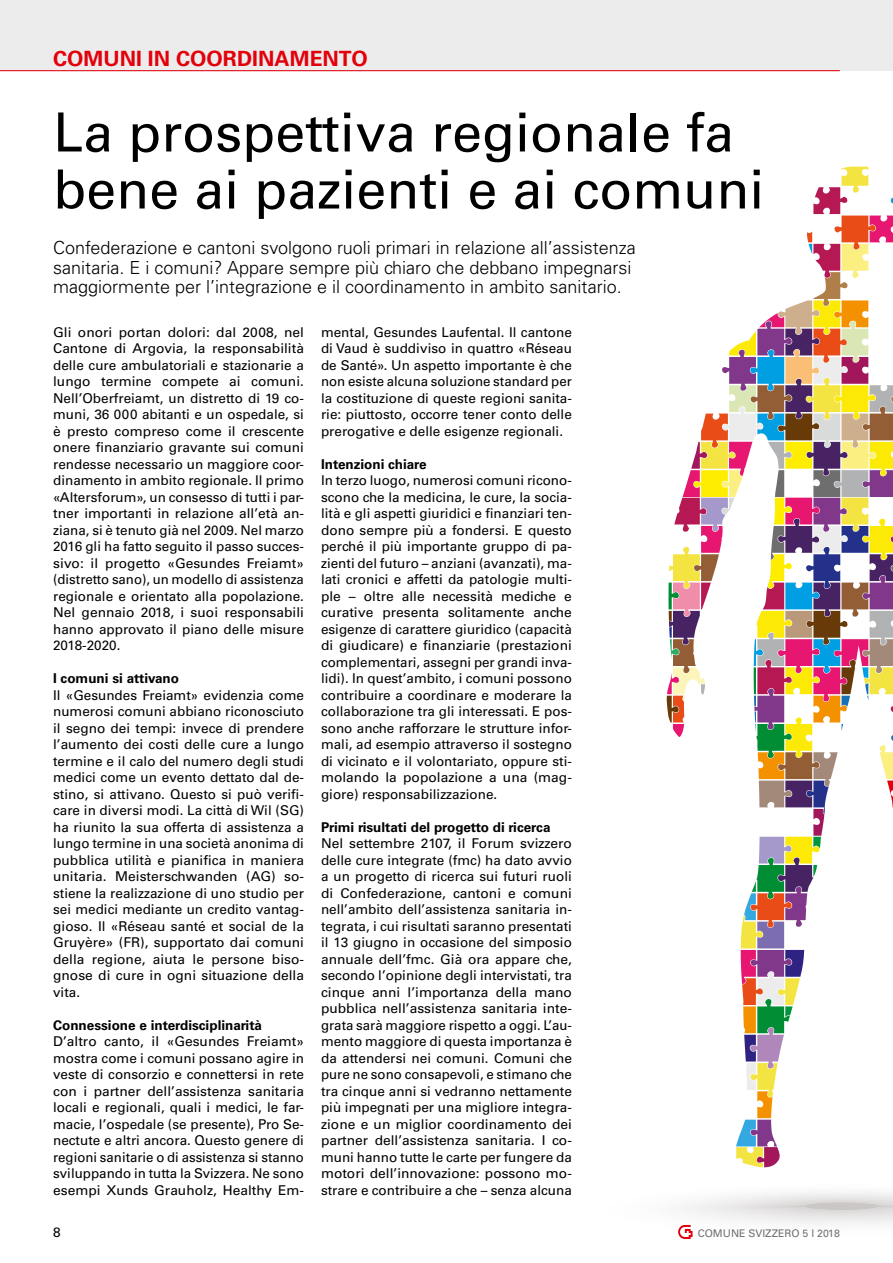
<style>
.page{position:relative;width:893px;height:1263px;background:#fff}
.page>*{position:absolute;margin:0;border:0;box-sizing:border-box;transform-origin:0 0}
.t1{font:54px/57px "Univers LT Std";color:#000}
.t2{font:700 21px "Univers LT Std";letter-spacing:.005em;color:#e3000b}
.t3{font:300 18px/19.5px "Univers LT Std";color:#000}
.t4{font:13.5px/16.5px "Univers LT Std";color:#000;text-align:justify}
.t5{font:700 13.5px "Univers LT Std";color:#000}
.t6{font:10.5px "Univers LT Std";color:#6e6e6e}
</style>
<div class="page">
<div style="left:0;top:0;width:893px;height:71px;background:#ececec"></div>
<hr style="left:0;top:70px;width:840px;height:1px;background:#e3000b">
<svg style="left:666px;top:167px;width:227px;height:1000px"></svg>
<svg style="left:678px;top:1192px;width:215px;height:47px"></svg>
<h2 class="t2" style="left:53px;top:46px;width:316px">COMUNI IN COORDINAMENTO</h2>
<h1 class="t1" style="left:53px;top:104px;width:713px">La prospettiva regionale fa bene ai pazienti e ai comuni</h1>
<h3 class="t3" style="left:53px;top:238px;width:584px">Confederazione e cantoni svolgono ruoli primari in relazione all’assistenza sanitaria. E i comuni? Appare sempre più chiaro che debbano impegnarsi maggiormente per l’integrazione e il coordinamento in ambito sanitario.</h3>
<p class="t4" style="left:53px;top:324px;width:252px">Gli onori portan dolori: dal 2008, nel Cantone di Argovia, la responsabilità delle cure ambulatoriali e stazionarie a lungo termine compete ai comuni.<br>Nell’Oberfreiamt, un distretto di 19 co&shy;muni, 36 000 abitanti e un ospedale, si è presto compreso come il crescente onere finanziario gravante sui comuni rendesse necessario un maggiore coor&shy;dinamento in ambito regionale. Il primo «Altersforum», un consesso di tutti i par&shy;tner importanti in relazione all’età an&shy;ziana, si è tenuto già nel 2009. Nel marzo 2016 gli ha fatto seguito il passo succes&shy;sivo: il progetto «Gesundes Freiamt» (distretto sano), un modello di assistenza regionale e orientato alla popolazione.<br>Nel gennaio 2018, i suoi responsabili hanno approvato il piano delle misure 2018-2020.</p>
<p class="t5" style="left:53px;top:670px;width:127px">I comuni si attivano</p>
<p class="t4" style="left:53px;top:687px;width:252px">Il «Gesundes Freiamt» evidenzia come numerosi comuni abbiano riconosciuto il segno dei tempi: invece di prendere l’aumento dei costi delle cure a lungo termine e il calo del numero degli studi medici come un evento dettato dal de&shy;stino, si attivano. Questo si può verifi&shy;care in diversi modi. La città di Wil (SG) ha riunito la sua offerta di assistenza a lungo termine in una società anonima di pubblica utilità e pianifica in maniera unitaria. Meisterschwanden (AG) so&shy;stiene la realizzazione di uno studio per sei medici mediante un credito vantag&shy;gioso. Il «Réseau santé et social de la Gruyère» (FR), supportato dai comuni della regione, aiuta le persone biso&shy;gnose di cure in ogni situazione della vita.</p>
<p class="t5" style="left:53px;top:1017px;width:210px">Connessione e interdisciplinarità</p>
<p class="t4" style="left:53px;top:1033px;width:252px">D’altro canto, il «Gesundes Freiamt» mostra come i comuni possano agire in veste di consorzio e connettersi in rete con i partner dell’assistenza sanitaria locali e regionali, quali i medici, le far&shy;macie, l’ospedale (se presente), Pro Se&shy;nectute e altri ancora. Questo genere di regioni sanitarie o di assistenza si stanno sviluppando in tutta la Svizzera. Ne sono esempi Xunds Grauholz, Healthy Em-</p>
<p class="t4" style="left:321px;top:324px;width:252px">mental, Gesundes Laufental. Il cantone di Vaud è suddiviso in quattro «Réseau de Santé». Un aspetto importante è che non esiste alcuna soluzione standard per la costituzione di queste regioni sanita&shy;rie: piuttosto, occorre tener conto delle prerogative e delle esigenze regionali.</p>
<p class="t5" style="left:321px;top:456px;width:107px">Intenzioni chiare</p>
<p class="t4" style="left:321px;top:472px;width:252px">In terzo luogo, numerosi comuni ricono&shy;scono che la medicina, le cure, la socia&shy;lità e gli aspetti giuridici e finanziari ten&shy;dono sempre più a fondersi. E questo perché il più importante gruppo di pa&shy;zienti del futuro – anziani (avanzati), ma&shy;lati cronici e affetti da patologie multi&shy;ple – oltre alle necessità mediche e curative presenta solitamente anche esigenze di carattere giuridico (capacità di giudicare) e finanziarie (prestazioni complementari, assegni per grandi inva&shy;lidi). In quest’ambito, i comuni possono contribuire a coordinare e moderare la collaborazione tra gli interessati. E pos&shy;sono anche rafforzare le strutture infor&shy;mali, ad esempio attraverso il sostegno di vicinato e il volontariato, oppure sti&shy;molando la popolazione a una (mag&shy;giore) responsabilizzazione.</p>
<p class="t5" style="left:321px;top:819px;width:231px">Primi risultati del progetto di ricerca</p>
<p class="t4" style="left:321px;top:835px;width:252px">Nel settembre 2107, il Forum svizzero delle cure integrate (fmc) ha dato avvio a un progetto di ricerca sui futuri ruoli di Confederazione, cantoni e comuni nell’ambito dell’assistenza sanitaria in&shy;tegrata, i cui risultati saranno presentati il 13 giugno in occasione del simposio annuale dell’fmc. Già ora appare che, secondo l’opinione degli intervistati, tra cinque anni l’importanza della mano pubblica nell’assistenza sanitaria inte&shy;grata sarà maggiore rispetto a oggi. L’au&shy;mento maggiore di questa importanza è da attendersi nei comuni. Comuni che pure ne sono consapevoli, e stimano che tra cinque anni si vedranno nettamente più impegnati per una migliore integra&shy;zione e un miglior coordinamento dei partner dell’assistenza sanitaria. I co&shy;muni hanno tutte le carte per fungere da motori dell’innovazione: possono mo&shy;strare e contribuire a che – senza alcuna</p>
<p class="t4" style="left:53px;top:1224px;width:9px">8</p>
<p class="t6" style="left:698px;top:1227px;width:144px">COMUNE SVIZZERO 5 l 2018</p>
</div>
